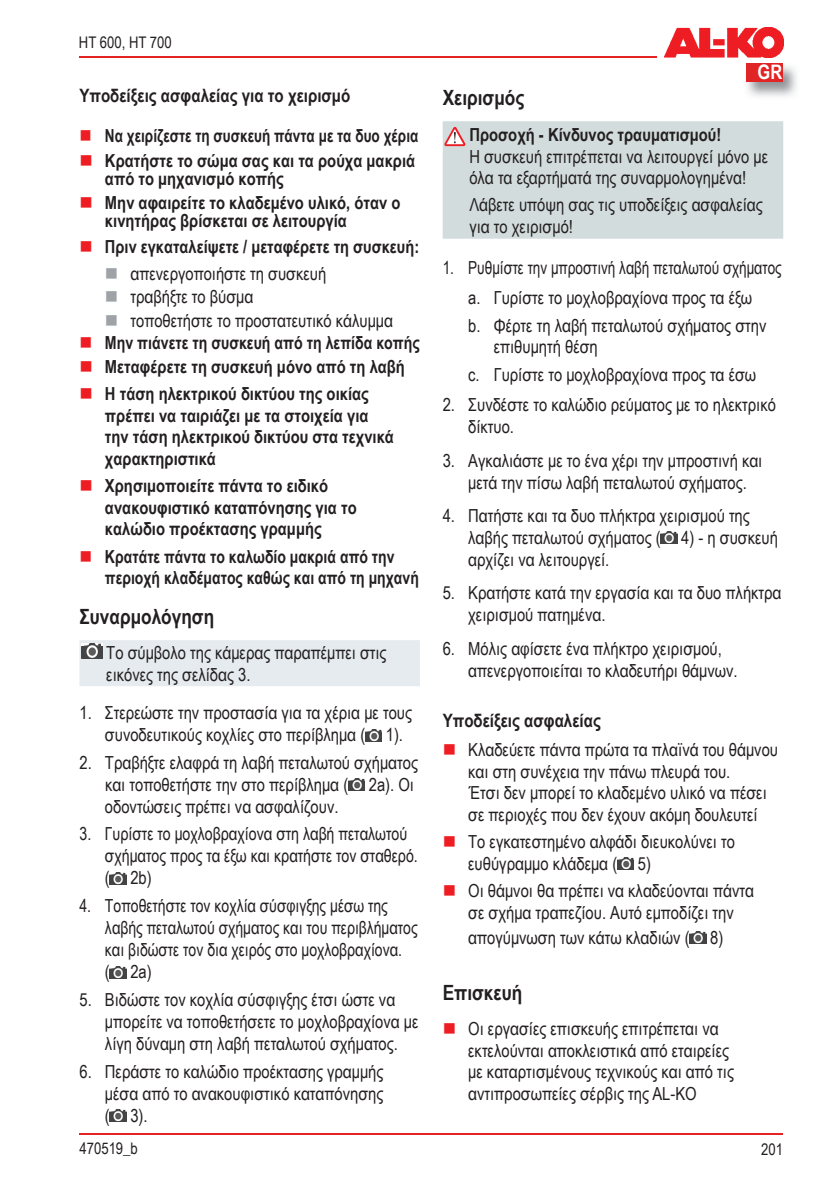
<style>
.page{position:relative;width:840px;height:1191px;background:#fff}
.page>*{position:absolute;margin:0;border:0;box-sizing:border-box;transform-origin:0 0}
.t1{font:700 21px "Arial Narrow";color:#231f20}
.t2{font:700 20px "Arial Narrow";color:#fff}
.t3{font:700 18.4px "Arial Narrow";color:#231f20}
.t4{font:18px/22px "Arial Narrow";color:#231f20}
.t5{font:700 18px/21.6px "Arial Narrow";color:#231f20}
.t6{font:18px/22px "Arial Narrow";color:#231f20;scale:.95 1}
.t7{font:18px/22px "Arial Narrow";color:#231f20;scale:.96 1}
.t8{font:18px/30.2px "Arial Narrow";color:#231f20;text-align:center;scale:.92 1}
.t9{font:700 18px/25.4px "Arial Narrow";color:#231f20;scale:.92 1}
.t10{font:700 18px/21.6px "Arial Narrow";color:#231f20;scale:.95 1}
.t11{font:700 18px/23.6px "Arial Narrow";color:#231f20;scale:.96 1}
.t12{font:16px "Arial Narrow";color:#231f20}
</style>
<div class="page">
<hr style="left:79px;top:1133px;width:703px;height:2px;background:#e52324">
<hr style="left:79px;top:56px;width:577px;height:1px;background:#e52324">
<img style="left:746px;top:63px;width:51px;height:33px">
<div style="left:746px;top:63px;width:36px;height:18px;background:#e12425"></div>
<img style="left:664px;top:28px;width:118px;height:29px">
<div style="left:442px;top:121px;width:340px;height:118px;background:#d3dcdd"></div>
<svg style="left:443px;top:127px;width:22px;height:19px"></svg>
<img style="left:660px;top:532px;width:16px;height:12px">
<img style="left:617px;top:858px;width:16px;height:12px">
<img style="left:689px;top:932px;width:16px;height:12px">
<div style="left:79px;top:640px;width:341px;height:46px;background:#e6ebef"></div>
<img style="left:81px;top:643px;width:21px;height:16px">
<img style="left:365px;top:729px;width:16px;height:12px">
<img style="left:348px;top:778px;width:16px;height:12px">
<img style="left:110px;top:872px;width:16px;height:12px">
<img style="left:110px;top:966px;width:16px;height:12px">
<img style="left:110px;top:1109px;width:16px;height:12px">
<p class="t12" style="left:79px;top:33px;width:94px">HT 600, HT 700</p>
<p class="t3" style="left:79px;top:85px;width:272px">Υποδείξεις ασφαλείας για το χειρισμό</p>
<p class="t9" style="left:105px;top:123px;width:342px">Να χειρίζεστε τη συσκευή πάντα με τα δυο χέρια<br>Κρατήστε το σώμα σας και τα ρούχα μακριά</p>
<p class="t5" style="left:105px;top:167px;width:297px;line-height:23.6px">από το μηχανισμό κοπής<br>Μην αφαιρείτε το κλαδεμένο υλικό, όταν ο</p>
<p class="t5" style="left:105px;top:207px;width:315px;line-height:26.6px">κινητήρας βρίσκεται σε λειτουργία<br>Πριν εγκαταλείψετε / μεταφέρετε τη συσκευή:</p>
<p class="t4" style="left:130px;top:262px;width:264px;line-height:23.4px">απενεργοποιήστε τη συσκευή<br>τραβήξτε το βύσμα<br>τοποθετήστε το προστατευτικό κάλυμμα</p>
<p class="t11" style="left:105px;top:331px;width:329px">Μην πιάνετε τη συσκευή από τη λεπίδα κοπής<br>Μεταφέρετε τη συσκευή μόνο από τη λαβή</p>
<p class="t5" style="left:105px;top:383px;width:290px">Η τάση ηλεκτρικού δικτύου της οικίας πρέπει να ταιριάζει με τα στοιχεία για την τάση ηλεκτρικού δικτύου στα τεχνικά χαρακτηριστικά</p>
<p class="t5" style="left:105px;top:475px;width:253px">Χρησιμοποιείτε πάντα το ειδικό ανακουφιστικό καταπόνησης για το καλώδιο προέκτασης γραμμής</p>
<p class="t10" style="left:105px;top:545px;width:332px">Κρατάτε πάντα το καλωδίο μακριά από την περιοχή κλαδέματος καθώς και από τη μηχανή</p>
<p class="t1" style="left:79px;top:604px;width:136px">Συναρμολόγηση</p>
<p class="t4" style="left:106px;top:641px;width:281px">Το σύμβολο της κάμερας παραπέμπει στις εικόνες της σελίδας 3.</p>
<p class="t4" style="left:105px;top:701px;width:308px;text-indent:-26px">1. Στερεώστε την προστασία για τα χέρια με τους συνοδευτικούς κοχλίες στο περίβλημα ( 1).</p>
<p class="t4" style="left:105px;top:751px;width:314px;text-indent:-26px">2. Τραβήξτε ελαφρά τη λαβή πεταλωτού σχήματος και τοποθετήστε την στο περίβλημα ( 2a). Οι οδοντώσεις πρέπει να ασφαλίζουν.</p>
<p class="t7" style="left:105px;top:823px;width:327px;text-indent:-26px">3. Γυρίστε το μοχλοβραχίονα στη λαβή πεταλωτού σχήματος προς τα έξω και κρατήστε τον σταθερό. ( 2b)</p>
<p class="t6" style="left:105px;top:894px;width:330px;text-indent:-26px">4. Τοποθετήστε τον κοχλία σύσφιγξης μέσω της λαβής πεταλωτού σχήματος και του περιβλήματος και βιδώστε τον δια χειρός στο μοχλοβραχίονα.<br>( 2a)</p>
<p class="t4" style="left:105px;top:988px;width:315px;text-indent:-26px">5. Βιδώστε τον κοχλία σύσφιγξης έτσι ώστε να μπορείτε να τοποθετήσετε το μοχλοβραχίονα με λίγη δύναμη στη λαβή πεταλωτού σχήματος.</p>
<p class="t4" style="left:105px;top:1060px;width:280px;text-align:justify;text-indent:-26px">6. Περάστε το καλώδιο προέκτασης γραμμής μέσα από το ανακουφιστικό καταπόνησης ( 3).</p>
<p class="t2" style="left:757px;top:60px;width:26px">GR</p>
<p class="t1" style="left:442px;top:85px;width:83px">Χειρισμός</p>
<p class="t5" style="left:469px;top:124px;width:253px">Προσοχή - Κίνδυνος τραυματισμού!</p>
<p class="t4" style="left:469px;top:145px;width:300px">Η συσκευή επιτρέπεται να λειτουργεί μόνο με όλα τα εξαρτήματά της συναρμολογημένα!</p>
<p class="t4" style="left:469px;top:194px;width:295px">Λάβετε υπόψη σας τις υποδείξεις ασφαλείας για το χειρισμό!</p>
<p class="t8" style="left:442px;top:253px;width:370px">1. Ρυθμίστε την μπροστινή λαβή πεταλωτού σχήματος a. Γυρίστε το μοχλοβραχίονα προς τα έξω</p>
<p class="t4" style="left:493px;top:314px;width:274px;text-indent:-26px">b. Φέρτε τη λαβή πεταλωτού σχήματος στην επιθυμητή θέση</p>
<p class="t4" style="left:468px;top:363px;width:289px">c. Γυρίστε το μοχλοβραχίονα προς τα έσω</p>
<p class="t4" style="left:468px;top:394px;width:309px;text-indent:-26px">2. Συνδέστε το καλώδιο ρεύματος με το ηλεκτρικό δίκτυο.</p>
<p class="t4" style="left:442px;top:449px;width:321px;text-align:center">3. Αγκαλιάστε με το ένα χέρι την μπροστινή και μετά την πίσω λαβή πεταλωτού σχήματος.</p>
<p class="t4" style="left:468px;top:504px;width:311px;text-indent:-26px">4. Πατήστε και τα δυο πλήκτρα χειρισμού της λαβής πεταλωτού σχήματος ( 4) - η συσκευή αρχίζει να λειτουργεί.</p>
<p class="t4" style="left:468px;top:582px;width:314px;text-indent:-26px">5. Κρατήστε κατά την εργασία και τα δυο πλήκτρα χειρισμού πατημένα.</p>
<p class="t4" style="left:468px;top:637px;width:271px;text-indent:-26px">6. Μόλις αφίσετε ένα πλήκτρο χειρισμού, απενεργοποιείται το κλαδευτήρι θάμνων.</p>
<p class="t3" style="left:442px;top:710px;width:159px">Υποδείξεις ασφαλείας</p>
<p class="t4" style="left:468px;top:739px;width:311px">Κλαδεύετε πάντα πρώτα τα πλαϊνά του θάμνου και στη συνέχεια την πάνω πλευρά του.<br>Έτσι δεν μπορεί το κλαδεμένο υλικό να πέσει σε περιοχές που δεν έχουν ακόμη δουλευτεί</p>
<p class="t4" style="left:468px;top:831px;width:268px">Το εγκατεστημένο αλφάδι διευκολύνει το ευθύγραμμο κλάδεμα ( 5)</p>
<p class="t4" style="left:468px;top:879px;width:287px">Οι θάμνοι θα πρέπει να κλαδεύονται πάντα σε σχήμα τραπεζίου. Αυτό εμποδίζει την</p>
<p class="t4" style="left:468px;top:926px;width:256px">απογύμνωση των κάτω κλαδιών ( 8)</p>
<p class="t1" style="left:442px;top:980px;width:81px">Επισκευή</p>
<p class="t4" style="left:468px;top:1017px;width:267px">Οι εργασίες επισκευής επιτρέπεται να εκτελούνται αποκλειστικά από εταιρείες με καταρτισμένους τεχνικούς και από τις αντιπροσωπείες σέρβις της AL-KO</p>
<p class="t12" style="left:79px;top:1138px;width:60px">470519_b</p>
<p class="t12" style="left:760px;top:1140px;width:23px">201</p>
</div>
